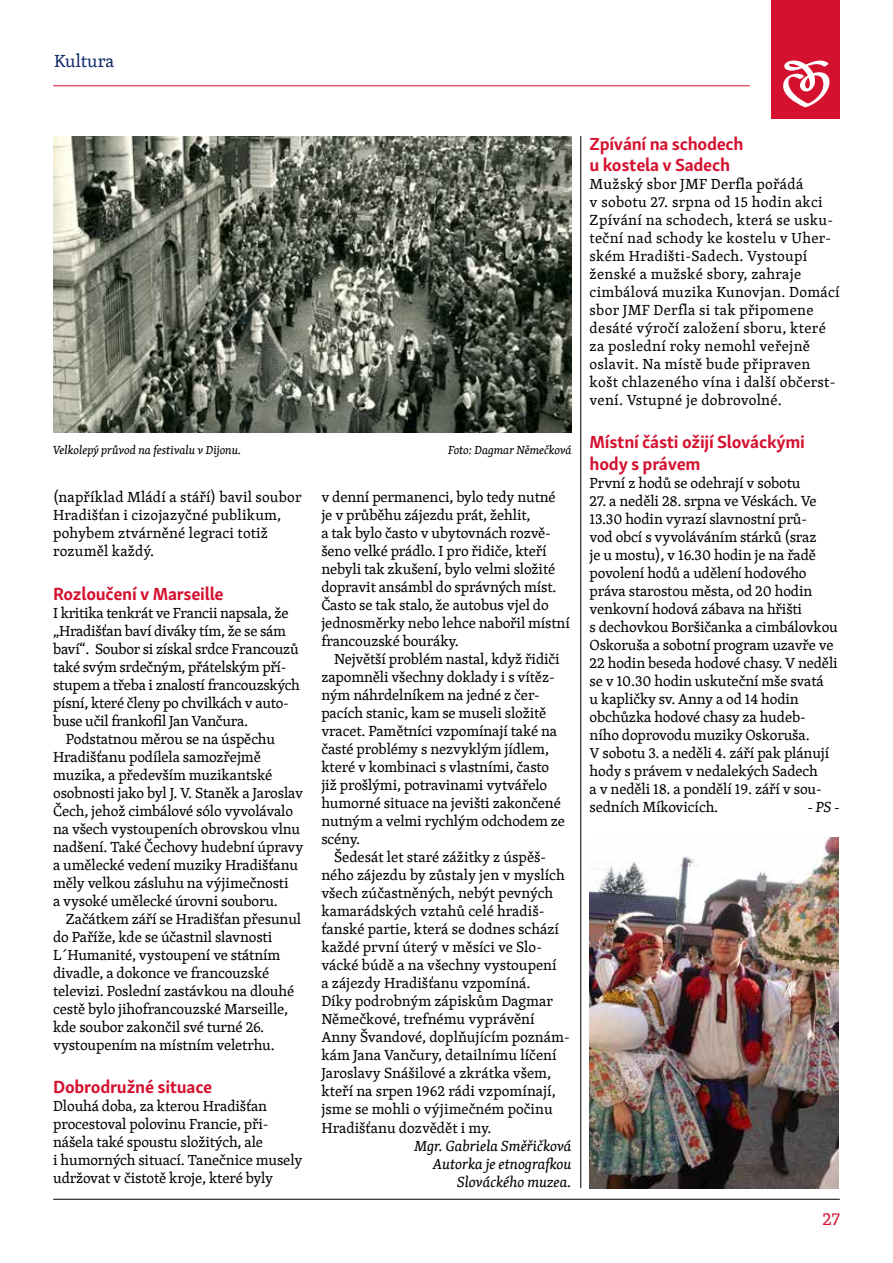
<style>
.page{position:relative;width:893px;height:1263px;background:#fff}
.page>*{position:absolute;margin:0;border:0;box-sizing:border-box;transform-origin:0 0}
.t1{font:700 18px/21.6px "Skolar Sans Latn";letter-spacing:-.015em;color:#d51130}
.t2{font:18px "Skolar Latin";color:#102d69}
.t3{font:18px "Skolar Latin";color:#d51130}
.t4{font:15px/18px "Skolar Latin";letter-spacing:-.01em;color:#000}
.t5{font:15px/18px "Skolar Latin";letter-spacing:.02em;color:#000}
.t6{font:15px/18px "Skolar Latin";letter-spacing:.01em;color:#000}
.t7{font:italic 15px/18px "Skolar Latin";color:#000;text-align:right}
.t8{font:italic 12px "Skolar Latin";color:#000}
</style>
<div class="page">
<hr style="left:53px;top:86px;width:697px;height:1px;background:#d51130">
<div style="left:772px;top:0;width:68px;height:119px;background:#d51130"></div>
<svg style="left:783px;top:61px;width:47px;height:46px"></svg>
<hr style="left:53px;top:1199px;width:787px;height:1px;background:#000">
<hr style="left:580px;top:136px;width:1px;height:1052px;background:#000">
<img style="left:53px;top:136px;width:519px;height:296px">
<img style="left:590px;top:837px;width:249px;height:351px">
<p class="t2" style="left:54px;top:47px;width:62px">Kultura</p>
<p class="t8" style="left:53px;top:441px;width:190px">Velkolepý průvod na festivalu v Dijonu.</p>
<p class="t8" style="left:448px;top:441px;width:125px">Foto: Dagmar Němečková</p>
<p class="t6" style="left:53px;top:488px;width:250px">(například Mládí a stáří) bavil soubor<br>Hradišťan i cizojazyčné publikum, pohybem ztvárněné legraci totiž rozuměl každý.</p>
<p class="t1" style="left:53px;top:581px;width:172px">Rozloučení v Marseille</p>
<p class="t4" style="left:53px;top:603px;width:237px">I kritika tenkrát ve Francii napsala, že</p>
<p class="t4" style="left:53px;top:621px;width:234px">„Hradišťan baví diváky tím, že se sám</p>
<p class="t4" style="left:53px;top:639px;width:247px">baví“. Soubor si získal srdce Francouzů</p>
<p class="t4" style="left:53px;top:657px;width:235px">také svým srdečným, přátelským pří-</p>
<p class="t4" style="left:53px;top:675px;width:248px">stupem a třeba i znalostí francouzských</p>
<p class="t4" style="left:53px;top:693px;width:237px">písní, které členy po chvilkách v auto-</p>
<p class="t4" style="left:53px;top:711px;width:196px">buse učil frankofil Jan Vančura.</p>
<p class="t4" style="left:66px;top:729px;width:211px">Podstatnou měrou se na úspěchu</p>
<p class="t4" style="left:53px;top:747px;width:209px">Hradišťanu podílela samozřejmě</p>
<p class="t4" style="left:53px;top:765px;width:221px">muzika, a především muzikantské</p>
<p class="t4" style="left:53px;top:783px;width:251px">osobnosti jako byl J. V. Staněk a Jaroslav</p>
<p class="t4" style="left:53px;top:801px;width:241px">Čech, jehož cimbálové sólo vyvolávalo</p>
<p class="t4" style="left:53px;top:819px;width:249px">na všech vystoupeních obrovskou vlnu</p>
<p class="t4" style="left:53px;top:837px;width:252px">nadšení. Také Čechovy hudební úpravy</p>
<p class="t4" style="left:53px;top:855px;width:247px">a umělecké vedení muziky Hradišťanu</p>
<p class="t4" style="left:53px;top:873px;width:237px">měly velkou zásluhu na výjimečnosti</p>
<p class="t4" style="left:53px;top:891px;width:226px">a vysoké umělecké úrovni souboru.</p>
<p class="t4" style="left:66px;top:909px;width:237px">Začátkem září se Hradišťan přesunul</p>
<p class="t4" style="left:53px;top:927px;width:221px">do Paříže, kde se účastnil slavnosti</p>
<p class="t4" style="left:53px;top:945px;width:229px">L´Humanité, vystoupení ve státním</p>
<p class="t4" style="left:53px;top:963px;width:218px">divadle, a dokonce ve francouzské</p>
<p class="t4" style="left:53px;top:981px;width:243px">televizi. Poslední zastávkou na dlouhé</p>
<p class="t4" style="left:53px;top:999px;width:237px">cestě bylo jihofrancouzské Marseille,</p>
<p class="t4" style="left:53px;top:1017px;width:213px">kde soubor zakončil své turné 26.</p>
<p class="t4" style="left:53px;top:1035px;width:223px">vystoupením na místním veletrhu.</p>
<p class="t1" style="left:53px;top:1074px;width:161px">Dobrodružné situace</p>
<p class="t4" style="left:53px;top:1096px;width:251px">Dlouhá doba, za kterou Hradišťan procestoval polovinu Francie, při&shy;nášela také spoustu složitých, ale<br>i humorných situací. Tanečnice musely udržovat v čistotě kroje, které byly</p>
<p class="t4" style="left:321px;top:488px;width:250px">v denní permanenci, bylo tedy nutné je v průběhu zájezdu prát, žehlit,<br>a tak bylo často v ubytovnách rozvě&shy;šeno velké prádlo. I pro řidiče, kteří nebyli tak zkušení, bylo velmi složité dopravit ansámbl do správných míst.<br>Často se tak stalo, že autobus vjel do jednosměrky nebo lehce nabořil místní francouzské bouráky.</p>
<p class="t4" style="left:321px;top:650px;width:245px;text-indent:13px">Největší problém nastal, když řidiči zapomněli všechny doklady i s vítěz&shy;ným náhrdelníkem na jedné z čer&shy;pacích stanic, kam se museli složitě vracet. Pamětníci vzpomínají také na časté problémy s nezvyklým jídlem, které v kombinaci s vlastními, často již prošlými, potravinami vytvářelo humorné situace na jevišti zakončené nutným a velmi rychlým odchodem ze scény.</p>
<p class="t4" style="left:321px;top:848px;width:250px;text-indent:13px">Šedesát let staré zážitky z úspěš&shy;ného zájezdu by zůstaly jen v myslích všech zúčastněných, nebýt pevných kamarádských vztahů celé hradiš&shy;ťanské partie, která se dodnes schází každé první úterý v měsíci ve Slo&shy;vácké búdě a na všechny vystoupení<br>a zájezdy Hradišťanu vzpomíná.<br>Díky podrobným zápiskům Dagmar Němečkové, trefnému vyprávění Anny Švandové, doplňujícím poznám&shy;kám Jana Vančury, detailnímu líčení Jaroslavy Snášilové a zkrátka všem, kteří na srpen 1962 rádi vzpomínají, jsme se mohli o výjimečném počinu Hradišťanu dozvědět i my.</p>
<p class="t7" style="left:414px;top:1136px;width:159px">Mgr. Gabriela Směřičková<br>Autorka je etnografkou<br>Slováckého muzea.</p>
<p class="t1" style="left:590px;top:131px;width:156px">Zpívání na schodech u kostela v Sadech</p>
<p class="t5" style="left:590px;top:175px;width:252px">Mužský sbor JMF Derfla pořádá<br>v sobotu 27. srpna od 15 hodin akci Zpívání na schodech, která se usku&shy;teční nad schody ke kostelu v Uher&shy;ském Hradišti-Sadech. Vystoupí ženské a mužské sbory, zahraje cimbálová muzika Kunovjan. Domácí sbor JMF Derfla si tak připomene desáté výročí založení sboru, které za poslední roky nemohl veřejně oslavit. Na místě bude připraven košt chlazeného vína i další občerst&shy;vení. Vstupné je dobrovolné.</p>
<p class="t1" style="left:590px;top:430px;width:217px">Místní části ožijí Slováckými hody s právem</p>
<p class="t4" style="left:590px;top:474px;width:213px">První z hodů se odehrají v sobotu</p>
<p class="t4" style="left:590px;top:492px;width:250px">27. a neděli 28. srpna ve Véskách. Ve 13.30 hodin vyrazí slavnostní prů-<br>vod obcí s vyvoláváním stárků (sraz<br>je u mostu), v 16.30 hodin je na řadě povolení hodů a udělení hodového práva starostou města, od 20 hodin venkovní hodová zábava na hřišti<br>s dechovkou Boršičanka a cimbálovkou Oskoruša a sobotní program uzavře ve 22 hodin beseda hodové chasy. V neděli se v 10.30 hodin uskuteční mše svatá<br>u kapličky sv. Anny a od 14 hodin obchůzka hodové chasy za hudeb&shy;ního doprovodu muziky Oskoruša.<br>V sobotu 3. a neděli 4. září pak plánují hody s právem v nedalekých Sadech<br>a v neděli 18. a pondělí 19. září v sou&shy;sedních Míkovicích.</p>
<p class="t7" style="left:807px;top:798px;width:34px">- PS -</p>
<p class="t3" style="left:822px;top:1206px;width:19px">27</p>
</div>
